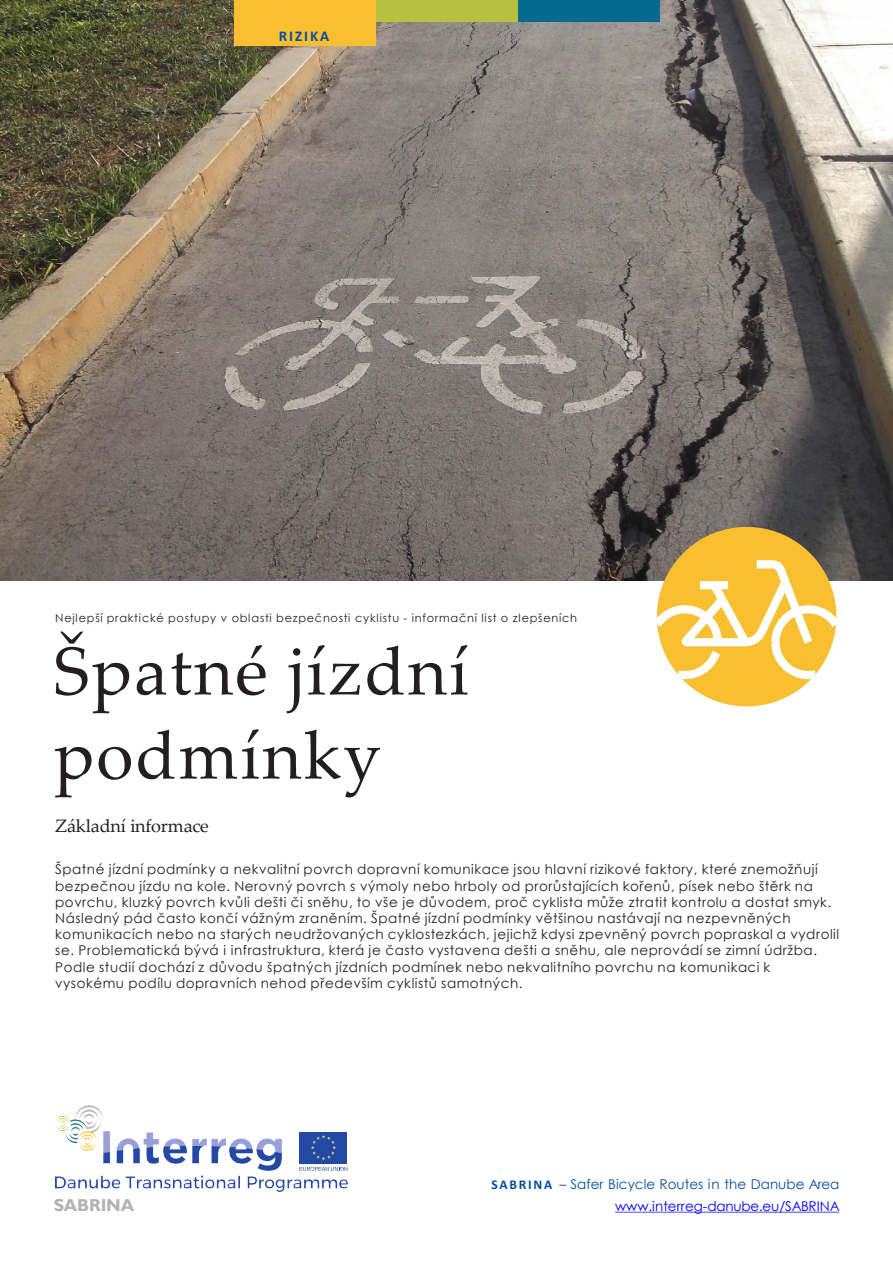
<style>
.page{position:relative;width:893px;height:1264px;background:#fff}
.page>*{position:absolute;margin:0;border:0;box-sizing:border-box;transform-origin:0 0}
.t1{font:67.5px/84px "Palatino Linotype";letter-spacing:.03em;color:#231f20}
.t2{font:18px "Palatino Linotype";letter-spacing:-.01em;color:#231f20}
.t3{font:700 17.25px "Gill Sans";letter-spacing:-.01em;color:#b3b3b1}
.t4{font:700 15px "Calibri";letter-spacing:.13em;color:#034ea2}
.t5{font:13.5px/16.2px "Century Gothic";letter-spacing:.04em;color:#231f20}
.t6{font:13.5px "Century Gothic";color:#034ea2}
.t7{font:13.5px "Century Gothic";letter-spacing:-.005em;color:#00f}
.t8{font:11.4px "Century Gothic";letter-spacing:.065em;color:#231f20}
.s1{font-family:"Calibri";font-weight:700}
</style>
<div class="page">
<img style="left:0;top:0;width:892px;height:580px">
<img style="left:55px;top:1105px;width:292px;height:86px">
<div style="left:299px;top:1131px;width:48px;height:32px;background:#2449a4"></div>
<img style="left:311px;top:1135px;width:24px;height:24px">
<svg style="left:299px;top:1166px;width:48px;height:4px"></svg>
<svg style="left:615px;top:1211px;width:223px;height:1px"></svg>
<div style="left:376px;top:0;width:141px;height:22px;background:#b6c23d"></div>
<div style="left:234px;top:0;width:142px;height:46px;background:#f8bf31"></div>
<div style="left:517px;top:0;width:142px;height:22px;background:#066a8e"></div>
<svg style="left:645px;top:526px;width:202px;height:180px"></svg>
<div style="left:700px;top:581px;width:28px;height:8px;background:#fff"></div>
<p class="t4" style="left:278px;top:26px;width:52px">RIZIKA</p>
<p class="t8" style="left:55px;top:610px;width:523px">Nejlepší praktické postupy v oblasti bezpečnosti cyklistu - informační list o zlepšeních</p>
<p class="t1" style="left:54px;top:626px;width:417px">Špatné jízdní podmínky</p>
<p class="t2" style="left:55px;top:812px;width:155px">Základní informace</p>
<p class="t5" style="left:55px;top:860px;width:785px">Špatné jízdní podmínky a nekvalitní povrch dopravní komunikace jsou hlavní rizikové faktory, které znemožňují bezpečnou jízdu na kole. Nerovný povrch s výmoly nebo hrboly od prorůstajících kořenů, písek nebo štěrk na povrchu, kluzký povrch kvůli dešti či sněhu, to vše je důvodem, proč cyklista může ztratit kontrolu a dostat smyk.<br>Následný pád často končí vážným zraněním. Špatné jízdní podmínky většinou nastávají na nezpevněných komunikacích nebo na starých neudržovaných cyklostezkách, jejichž kdysi zpevněný povrch popraskal a vydrolil se. Problematická bývá i infrastruktura, která je často vystavena dešti a sněhu, ale neprovádí se zimní údržba.<br>Podle studií dochází z důvodu špatných jízdních podmínek nebo nekvalitního povrchu na komunikaci k vysokému podílu dopravních nehod především cyklistů samotných.</p>
<p class="t3" style="left:54px;top:1194px;width:82px">SABRINA</p>
<p class="t6" style="left:491px;top:1174px;width:349px"><span class="s1">SABRINA</span> – Safer Bicycle Routes in the Danube Area</p>
<p class="t7" style="left:615px;top:1195px;width:226px">www.interreg-danube.eu/SABRINA</p>
</div>
